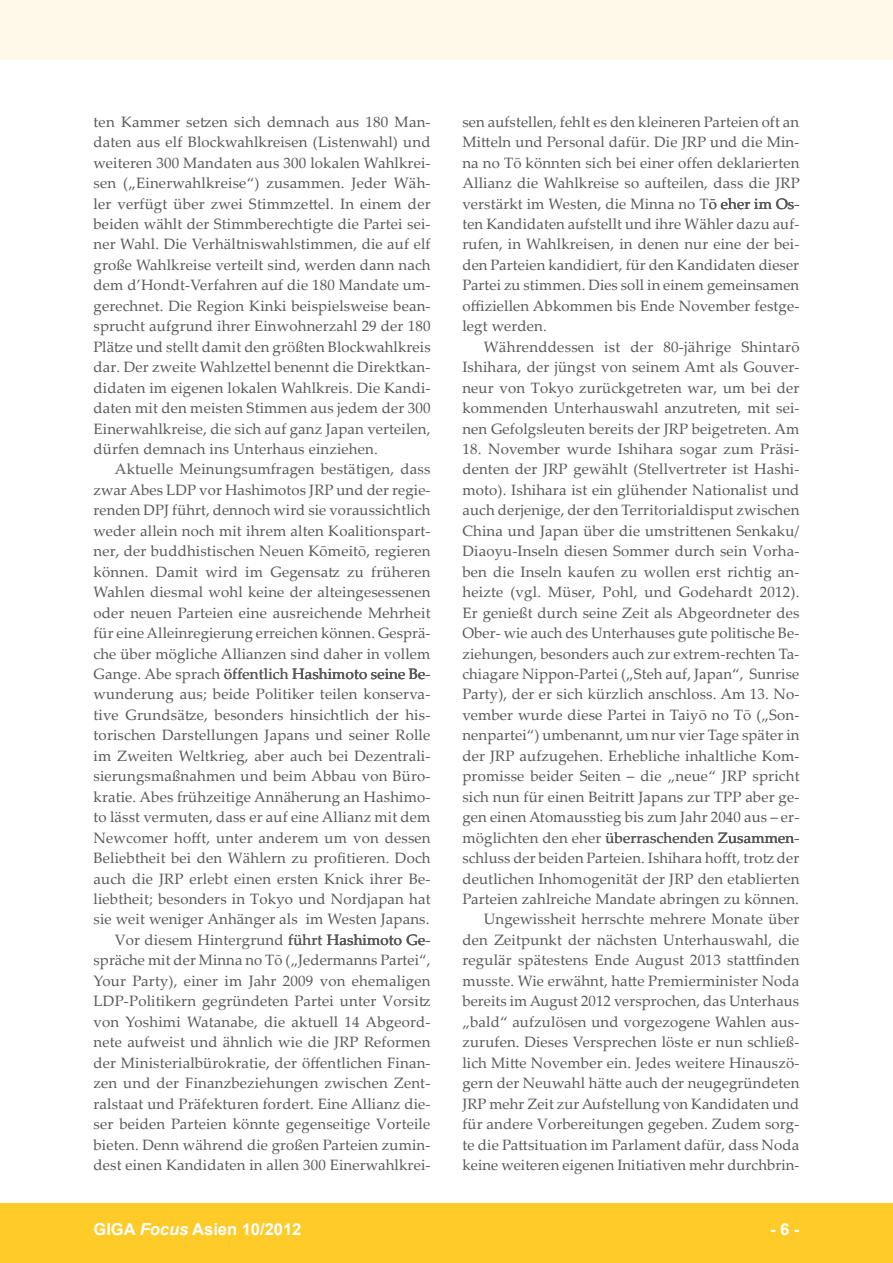
<style>
.page{position:relative;width:893px;height:1263px;background:#fff}
.page>*{position:absolute;margin:0;border:0;box-sizing:border-box;transform-origin:0 0}
.t1{font:700 16.5px "Arial";color:#fff}
.foc__text_fliesstext{font:15px/20.4px "Palatino Linotype";letter-spacing:.01em;color:#57585a;text-align:justify}
.foc__text_1__absatz{font:15px/20.4px "Palatino Linotype";letter-spacing:.01em;color:#57585a;text-align:justify}
.s1{font-style:italic}
</style>
<div class="page">
<div style="left:0;top:1203px;width:893px;height:60px;background:#fecb29"></div>
<div style="left:0;top:0;width:893px;height:60px;background:#fef9e9"></div>
<p class="foc__text_1__absatz" style="left:94px;top:111px;width:339px">ten Kammer setzen sich demnach aus 180 Man&shy;daten aus elf Blockwahlkreisen (Listenwahl) und weiteren 300 Mandaten aus 300 lokalen Wahlkrei&shy;sen („Einerwahlkreise“) zusammen. Jeder Wäh&shy;ler verfügt über zwei Stimmzettel. In einem der beiden wählt der Stimmberechtigte die Partei sei&shy;ner Wahl. Die Verhältniswahlstimmen, die auf elf große Wahlkreise verteilt sind, werden dann nach dem d’Hondt-Verfahren auf die 180 Mandate um&shy;gerechnet. Die Region Kinki beispielsweise bean&shy;sprucht aufgrund ihrer Einwohnerzahl 29 der 180<br>Plätze und stellt damit den größten Blockwahlkreis dar. Der zweite Wahlzettel benennt die Direktkan&shy;didaten im eigenen lokalen Wahlkreis. Die Kandi&shy;daten mit den meisten Stimmen aus jedem der 300<br>Einerwahlkreise, die sich auf ganz Japan verteilen, dürfen demnach ins Unterhaus einziehen.</p>
<p class="foc__text_fliesstext" style="left:94px;top:459px;width:339px;text-indent:21px">Aktuelle Meinungsumfragen bestätigen, dass zwar Abes LDP vor Hashimotos JRP und der regie&shy;renden DPJ führt, dennoch wird sie voraussichtlich weder allein noch mit ihrem alten Koalitionspart&shy;ner, der buddhistischen Neuen Kōmeitō, regieren können. Damit wird im Gegensatz zu früheren Wahlen diesmal wohl keine der alteingesessenen oder neuen Parteien eine ausreichende Mehrheit für eine Alleinregierung erreichen können. Gesprä&shy;che über mögliche Allianzen sind daher in vollem Gange. Abe sprach öffentlich Hashimoto seine Be&shy;wunderung aus; beide Politiker teilen konserva&shy;tive Grundsätze, besonders hinsichtlich der his&shy;torischen Darstellungen Japans und seiner Rolle im Zweiten Weltkrieg, aber auch bei Dezentrali&shy;sierungsmaßnahmen und beim Abbau von Büro&shy;kratie. Abes frühzeitige Annäherung an Hashimo&shy;to lässt vermuten, dass er auf eine Allianz mit dem Newcomer hofft, unter anderem um von dessen Beliebtheit bei den Wählern zu profitieren. Doch auch die JRP erlebt einen ersten Knick ihrer Be&shy;liebtheit; besonders in Tokyo und Nordjapan hat sie weit weniger Anhänger als im Westen Japans.</p>
<p class="foc__text_fliesstext" style="left:94px;top:929px;width:338px;text-indent:21px">Vor diesem Hintergrund führt Hashimoto Ge&shy;spräche mit der Minna no Tō („Jedermanns Partei“, Your Party), einer im Jahr 2009 von ehemaligen LDP-Politikern gegründeten Partei unter Vorsitz von Yoshimi Watanabe, die aktuell 14 Abgeord&shy;nete aufweist und ähnlich wie die JRP Reformen der Ministerialbürokratie, der öffentlichen Finan&shy;zen und der Finanzbeziehungen zwischen Zent&shy;ralstaat und Präfekturen fordert. Eine Allianz die&shy;ser beiden Parteien könnte gegenseitige Vorteile bieten. Denn während die großen Parteien zumin&shy;dest einen Kandidaten in allen 300 Einerwahlkrei-</p>
<p class="foc__text_fliesstext" style="left:462px;top:111px;width:339px">sen aufstellen, fehlt es den kleineren Parteien oft an Mitteln und Personal dafür. Die JRP und die Min&shy;na no Tō könnten sich bei einer offen deklarierten Allianz die Wahlkreise so aufteilen, dass die JRP verstärkt im Westen, die Minna no Tō eher im Os&shy;ten Kandidaten aufstellt und ihre Wähler dazu auf&shy;rufen, in Wahlkreisen, in denen nur eine der bei&shy;den Parteien kandidiert, für den Kandidaten dieser Partei zu stimmen. Dies soll in einem gemeinsamen offiziellen Abkommen bis Ende November festge&shy;legt werden.</p>
<p class="foc__text_fliesstext" style="left:462px;top:336px;width:339px;text-indent:21px">Währenddessen ist der 80-jährige Shintarō Ishihara, der jüngst von seinem Amt als Gouver&shy;neur von Tokyo zurückgetreten war, um bei der kommenden Unterhauswahl anzutreten, mit sei&shy;nen Gefolgsleuten bereits der JRP beigetreten. Am</p>
<p class="foc__text_fliesstext" style="left:462px;top:438px;width:339px">18. November wurde Ishihara sogar zum Präsi&shy;denten der JRP gewählt (Stellvertreter ist Hashi&shy;moto). Ishihara ist ein glühender Nationalist und auch derjenige, der den Territorialdisput zwischen China und Japan über die umstrittenen Senkaku/ Diaoyu-Inseln diesen Sommer durch sein Vorha&shy;ben die Inseln kaufen zu wollen erst richtig an&shy;heizte (vgl. Müser, Pohl, und Godehardt 2012).<br>Er genießt durch seine Zeit als Abgeordneter des Ober- wie auch des Unterhauses gute politische Be&shy;ziehungen, besonders auch zur extrem-rechten Ta&shy;chiagare Nippon-Partei („Steh auf, Japan“, Sunrise Party), der er sich kürzlich anschloss. Am 13. No&shy;vember wurde diese Partei in Taiyō no Tō („Son&shy;nenpartei“) umbenannt, um nur vier Tage später in der JRP aufzugehen. Erhebliche inhaltliche Kom&shy;promisse beider Seiten – die „neue“ JRP spricht sich nun für einen Beitritt Japans zur TPP aber ge&shy;gen einen Atomausstieg bis zum Jahr 2040 aus – er&shy;möglichten den eher überraschenden Zusammen&shy;schluss der beiden Parteien. Ishihara hofft, trotz der deutlichen Inhomogenität der JRP den etablierten Parteien zahlreiche Mandate abringen zu können.</p>
<p class="foc__text_fliesstext" style="left:462px;top:908px;width:339px;text-indent:21px">Ungewissheit herrschte mehrere Monate über den Zeitpunkt der nächsten Unterhauswahl, die regulär spätestens Ende August 2013 stattfinden musste. Wie erwähnt, hatte Premierminister Noda bereits im August 2012 versprochen, das Unterhaus „bald“ aufzulösen und vorgezogene Wahlen aus&shy;zurufen. Dieses Versprechen löste er nun schließ&shy;lich Mitte November ein. Jedes weitere Hinauszö&shy;gern der Neuwahl hätte auch der neugegründeten JRP mehr Zeit zur Aufstellung von Kandidaten und für andere Vorbereitungen gegeben. Zudem sorg&shy;te die Pattsituation im Parlament dafür, dass Noda keine weiteren eigenen Initiativen mehr durchbrin-</p>
<p class="t1" style="left:94px;top:1218px;width:209px">GIGA <span class="s1">Focus</span> Asien 10/2012</p>
<p class="t1" style="left:770px;top:1218px;width:31px">- 6 -</p>
</div>
